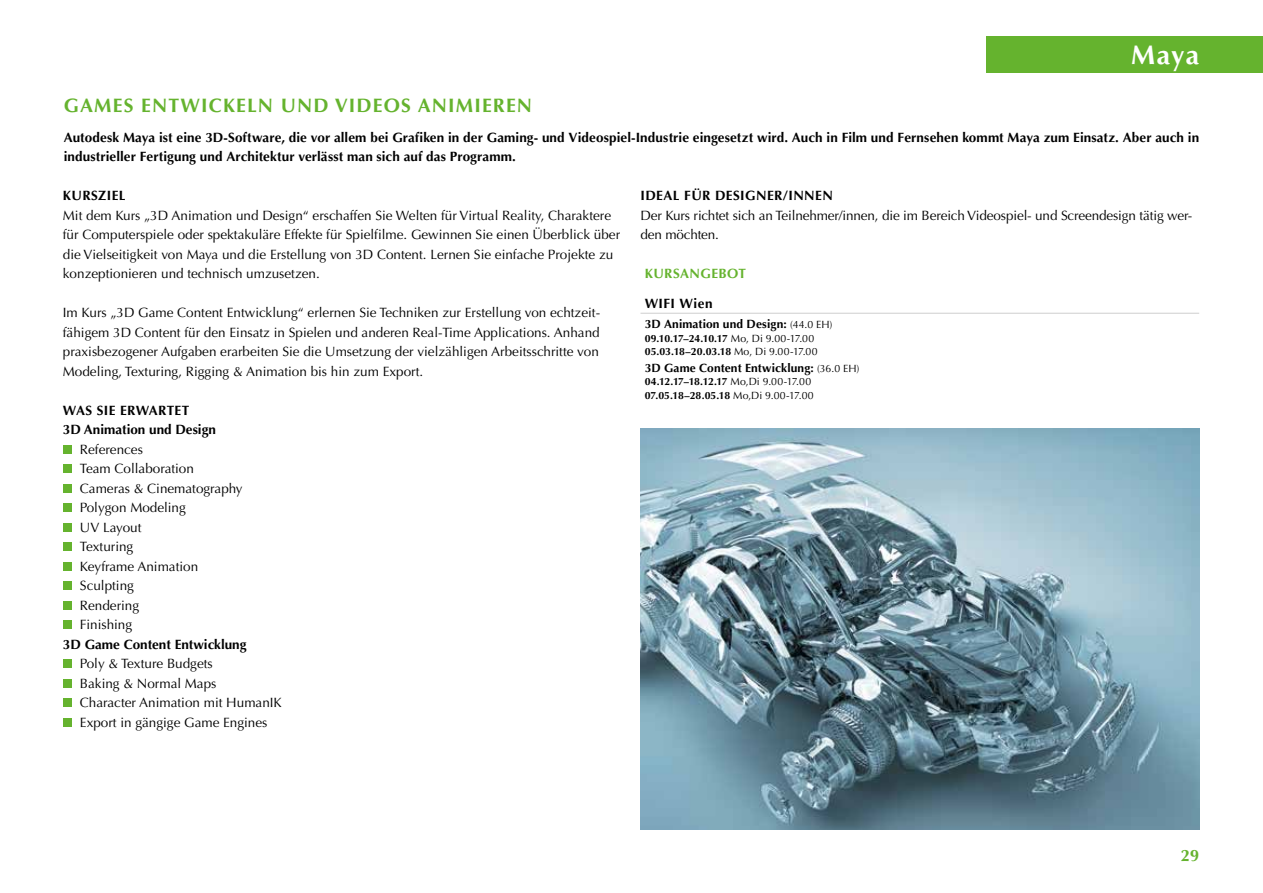
<style>
.page{position:relative;width:1263px;height:893px;background:#fff}
.page>*{position:absolute;margin:0;border:0;box-sizing:border-box;transform-origin:0 0}
.t1{font:700 27px "Optima LT Std";color:#fff}
.t2{font:700 19.5px "Optima LT Std";letter-spacing:.06em;color:#65b32e}
.t3{font:700 16.5px "Optima LT Std";color:#65b32e}
.t4{font:13.5px/19.5px "Optima LT Std";color:#000}
.t5{font:700 13.5px/19.5px "Optima LT Std";letter-spacing:.005em;color:#000}
.t6{font:700 13.5px "Optima LT Std";letter-spacing:.03em;color:#000}
.t7{font:700 13.5px "Optima LT Std";letter-spacing:.03em;color:#65b32e}
.t8{font:700 12px "Optima LT Std";letter-spacing:.01em;color:#000}
.t9{font:700 10.5px/13.5px "Optima LT Std";letter-spacing:-.035em;color:#000}
.s1{font-weight:400;font-size:10.5px}
.s2{font-weight:400}
</style>
<div class="page">
<div style="left:986px;top:36px;width:277px;height:36px;background:#65b32e"></div>
<div style="left:63px;top:445px;width:9px;height:9px;background:#65b32e"></div>
<div style="left:63px;top:464px;width:9px;height:9px;background:#65b32e"></div>
<div style="left:63px;top:484px;width:9px;height:9px;background:#65b32e"></div>
<div style="left:63px;top:503px;width:9px;height:9px;background:#65b32e"></div>
<div style="left:63px;top:523px;width:9px;height:9px;background:#65b32e"></div>
<div style="left:63px;top:542px;width:9px;height:9px;background:#65b32e"></div>
<div style="left:63px;top:562px;width:9px;height:9px;background:#65b32e"></div>
<div style="left:63px;top:581px;width:9px;height:9px;background:#65b32e"></div>
<div style="left:63px;top:601px;width:9px;height:9px;background:#65b32e"></div>
<div style="left:63px;top:620px;width:9px;height:9px;background:#65b32e"></div>
<div style="left:63px;top:659px;width:9px;height:9px;background:#65b32e"></div>
<div style="left:63px;top:679px;width:9px;height:9px;background:#65b32e"></div>
<div style="left:63px;top:698px;width:9px;height:9px;background:#65b32e"></div>
<div style="left:63px;top:718px;width:9px;height:9px;background:#65b32e"></div>
<hr style="left:640px;top:313px;width:559px;height:1px;background:#d4d4d4">
<img style="left:640px;top:428px;width:559px;height:401px">
<h1 class="t1" style="left:1131px;top:39px;width:69px">Maya</h1>
<h2 class="t2" style="left:64px;top:94px;width:470px">GAMES ENTWICKELN UND VIDEOS ANIMIEREN</h2>
<p class="t5" style="left:64px;top:128px;width:1137px">Autodesk Maya ist eine 3D-Software, die vor allem bei Grafiken in der Gaming- und Videospiel-Industrie eingesetzt wird. Auch in Film und Fernsehen kommt Maya zum Einsatz. Aber auch in industrieller Fertigung und Architektur verlässt man sich auf das Programm.</p>
<p class="t6" style="left:63px;top:188px;width:64px">KURSZIEL</p>
<p class="t4" style="left:63px;top:206px;width:559px">Mit dem Kurs „3D Animation und Design“ erschaffen Sie Welten für Virtual Reality, Charaktere für Computerspiele oder spektakuläre Effekte für Spielfilme. Gewinnen Sie einen Überblick über die Vielseitigkeit von Maya und die Erstellung von 3D Content. Lernen Sie einfache Projekte zu konzeptionieren und technisch umzusetzen.</p>
<p class="t4" style="left:63px;top:303px;width:539px;text-align:justify">Im Kurs „3D Game Content Entwicklung“ erlernen Sie Techniken zur Erstellung von echtzeit&shy;fähigem 3D Content für den Einsatz in Spielen und anderen Real-Time Applications. Anhand praxisbezogener Aufgaben erarbeiten Sie die Umsetzung der vielzähligen Arbeitsschritte von Modeling, Texturing, Rigging &amp; Animation bis hin zum Export.</p>
<p class="t5" style="left:63px;top:401px;width:155px">WAS SIE ERWARTET<br>3D Animation und Design</p>
<p class="t4" style="left:80px;top:440px;width:164px">References<br>Team Collaboration<br>Cameras &amp; Cinematography<br>Polygon Modeling<br>UV Layout<br>Texturing<br>Keyframe Animation<br>Sculpting<br>Rendering<br>Finishing</p>
<p class="t5" style="left:63px;top:635px;width:185px">3D Game Content Entwicklung</p>
<p class="t4" style="left:80px;top:654px;width:203px">Poly &amp; Texture Budgets<br>Baking &amp; Normal Maps<br>Character Animation mit HumanIK<br>Export in gängige Game Engines</p>
<p class="t6" style="left:640px;top:188px;width:194px">IDEAL FÜR DESIGNER/INNEN</p>
<p class="t4" style="left:640px;top:206px;width:553px">Der Kurs richtet sich an Teilnehmer/innen, die im Bereich Videospiel- und Screendesign tätig wer&shy;den möchten.</p>
<p class="t7" style="left:645px;top:266px;width:103px">KURSANGEBOT</p>
<p class="t6" style="left:645px;top:296px;width:69px">WIFI Wien</p>
<p class="t8" style="left:645px;top:317px;width:189px">3D Animation und Design: <span class="s1">(44.0 EH)</span></p>
<p class="t9" style="left:645px;top:331px;width:174px">09.10.17–24.10.17 <span class="s2">Mo, Di 9.00-17.00<br></span>05.03.18–20.03.18 <span class="s2">Mo, Di 9.00-17.00</span></p>
<p class="t8" style="left:645px;top:360px;width:216px">3D Game Content Entwicklung: <span class="s1">(36.0 EH)</span></p>
<p class="t9" style="left:645px;top:375px;width:171px">04.12.17–18.12.17 <span class="s2">Mo,Di 9.00-17.00<br></span>07.05.18–28.05.18 <span class="s2">Mo,Di 9.00-17.00</span></p>
<p class="t3" style="left:1181px;top:845px;width:20px">29</p>
</div>
